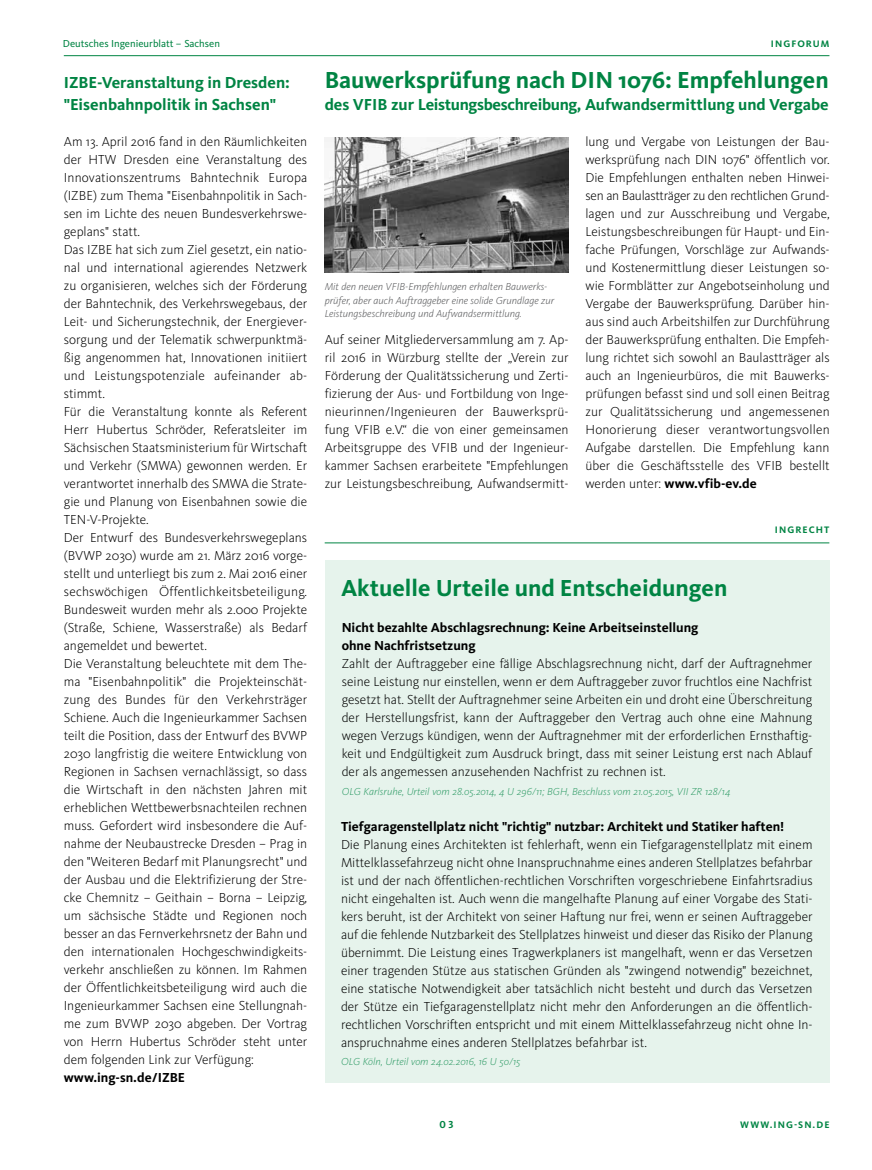
<style>
.page{position:relative;width:872px;height:1170px;background:#fff}
.page>*{position:absolute;margin:0;border:0;box-sizing:border-box;transform-origin:0 0}
.t1{font:700 24px "Kievit OT";color:#008443}
.t2{font:700 16.5px/22.5px "Kievit OT";color:#008443}
.t3{font:300 13.5px/18px "Kievit OT";color:#000;text-align:justify}
.t4{font:700 13.5px/18px "Kievit OT";color:#000}
.t5{font:italic 300 10.5px/13.5px "Kievit OT";color:#58595b}
.t6{font:italic 300 10.5px "Kievit OT";color:#339d69}
.t7{font:10.5px "Kievit OT";color:#008443}
.t8{font:700 10.5px "Kievit OT";color:#008443}
.t9{font:700 9.75px "Kievit OT";letter-spacing:.11em;color:#008443}
.s1{font-weight:700}
</style>
<div class="page">
<hr style="left:64px;top:55px;width:765px;height:1px;background:#008443">
<img style="left:325px;top:138px;width:243px;height:134px">
<div style="left:325px;top:560px;width:504px;height:522px;background:#e6f3ec"></div>
<hr style="left:325px;top:542px;width:504px;height:1px;background:#008443">
<p class="t7" style="left:63px;top:38px;width:159px">Deutsches Ingenieurblatt – Sachsen</p>
<p class="t2" style="left:64px;top:71px;width:228px">I ZBE-Veranstaltung in Dresden: "Eisenbahnpolitik in Sachsen"</p>
<p class="t3" style="left:64px;top:133px;width:245px;text-align:left">Am 13. April 2016 fand in den Räumlichkeiten der HTW Dresden eine Veranstaltung des Innovationszentrums Bahntechnik Europa (IZBE) zum Thema "Eisenbahnpolitik in Sach&shy;sen im Lichte des neuen Bundesverkehrswe&shy;geplans" statt.<br>Das IZBE hat sich zum Ziel gesetzt, ein natio&shy;nal und international agierendes Netzwerk zu organisieren, welches sich der Förderung der Bahntechnik, des Verkehrswegebaus, der Leit- und Sicherungstechnik, der Energiever&shy;sorgung und der Telematik schwerpunktmä&shy;ßig angenommen hat, Innovationen initiiert und Leistungspotenziale aufeinander ab&shy;stimmt.<br>Für die Veranstaltung konnte als Referent Herr Hubertus Schröder, Referatsleiter im Sächsischen Staatsministerium für Wirtschaft und Verkehr (SMWA) gewonnen werden. Er verantwortet innerhalb des SMWA die Strate&shy;gie und Planung von Eisenbahnen sowie die TEN-V-Projekte.<br>Der Entwurf des Bundesverkehrswegeplans (BVWP 2030) wurde am 21. März 2016 vorge&shy;stellt und unterliegt bis zum 2. Mai 2016 einer sechswöchigen Öffentlichkeitsbeteiligung.<br>Bundesweit wurden mehr als 2.000 Projekte (Straße, Schiene, Wasserstraße) als Bedarf angemeldet und bewertet.<br>Die Veranstaltung beleuchtete mit dem The&shy;ma "Eisenbahnpolitik" die Projekteinschät&shy;zung des Bundes für den Verkehrsträger Schiene. Auch die Ingenieurkammer Sachsen teilt die Position, dass der Entwurf des BVWP 2030 langfristig die weitere Entwicklung von Regionen in Sachsen vernachlässigt, so dass die Wirtschaft in den nächsten Jahren mit erheblichen Wettbewerbsnachteilen rechnen muss. Gefordert wird insbesondere die Auf&shy;nahme der Neubaustrecke Dresden – Prag in den "Weiteren Bedarf mit Planungsrecht" und der Ausbau und die Elektrifizierung der Stre&shy;cke Chemnitz – Geithain – Borna – Leipzig, um sächsische Städte und Regionen noch besser an das Fernverkehrsnetz der Bahn und den internationalen Hochgeschwindigkeits&shy;verkehr anschließen zu können. Im Rahmen der Öffentlichkeitsbeteiligung wird auch die Ingenieurkammer Sachsen eine Stellungnah&shy;me zum BVWP 2030 abgeben. Der Vortrag von Herrn Hubertus Schröder steht unter dem folgenden Link zur Verfügung:</p>
<p class="t4" style="left:64px;top:1068px;width:114px">www.ing-sn.de/I ZBE</p>
<p class="t9" style="left:771px;top:38px;width:60px">I ngFORUM</p>
<h1 class="t1" style="left:325px;top:65px;width:505px">Bauwerksprüfung nach DIN 1076: Empfehlungen</h1>
<p class="t2" style="left:325px;top:93px;width:505px">des VFIB zur Leistungsbeschreibung, Aufwandsermittlung und Vergabe</p>
<p class="t5" style="left:325px;top:280px;width:231px">Mit den neuen VFIB-Empfehlungen erhalten Bauwerks&shy;prüfer, aber auch Auftraggeber eine solide Grundlage zur<br>Leistungsbeschreibung und Aufwandsermittlung.</p>
<p class="t3" style="left:325px;top:331px;width:245px">Auf seiner Mitgliederversammlung am 7. Ap&shy;ril 2016 in Würzburg stellte der „Verein zur Förderung der Qualitätssicherung und Zerti&shy;fizierung der Aus- und Fortbildung von Inge&shy;nieurinnen/Ingenieuren der Bauwerksprü&shy;fung VFIB e.V.“ die von einer gemeinsamen Arbeitsgruppe des VFIB und der Ingenieur&shy;kammer Sachsen erarbeitete "Empfehlungen zur Leistungsbeschreibung, Aufwandsermitt-</p>
<p class="t3" style="left:585px;top:133px;width:246px">lung und Vergabe von Leistungen der Bau&shy;werksprüfung nach DIN 1076" öffentlich vor.<br>Die Empfehlungen enthalten neben Hinwei&shy;sen an Baulastträger zu den rechtlichen Grund&shy;lagen und zur Ausschreibung und Vergabe, Leistungsbeschreibungen für Haupt- und Ein&shy;fache Prüfungen, Vorschläge zur Aufwands&shy;und Kostenermittlung dieser Leistungen so&shy;wie Formblätter zur Angebotseinholung und Vergabe der Bauwerksprüfung. Darüber hin&shy;aus sind auch Arbeitshilfen zur Durchführung der Bauwerksprüfung enthalten. Die Empfeh&shy;lung richtet sich sowohl an Baulastträger als auch an Ingenieurbüros, die mit Bauwerks&shy;prüfungen befasst sind und soll einen Beitrag zur Qualitätssicherung und angemessenen Honorierung dieser verantwortungsvollen Aufgabe darstellen. Die Empfehlung kann über die Geschäftsstelle des VFIB bestellt werden unter: <span class="s1">www.vfib-ev.de</span></p>
<p class="t9" style="left:775px;top:524px;width:56px">I ngRecht</p>
<h1 class="t1" style="left:341px;top:574px;width:388px">Aktuelle Urteile und Entscheidungen</h1>
<p class="t4" style="left:342px;top:619px;width:358px">N icht bezahlte Abschlagsrechnung: Keine Arbeitseinstellung ohne N achfristsetzung</p>
<p class="t3" style="left:342px;top:655px;width:472px">Zahlt der Auftraggeber eine fällige Abschlagsrechnung nicht, darf der Auftragnehmer seine Leistung nur einstellen, wenn er dem Auftraggeber zuvor fruchtlos eine Nachfrist gesetzt hat. Stellt der Auftragnehmer seine Arbeiten ein und droht eine Überschreitung der Herstellungsfrist, kann der Auftraggeber den Vertrag auch ohne eine Mahnung wegen Verzugs kündigen, wenn der Auftragnehmer mit der erforderlichen Ernsthaftig&shy;keit und Endgültigkeit zum Ausdruck bringt, dass mit seiner Leistung erst nach Ablauf der als angemessen anzusehenden Nachfrist zu rechnen ist.</p>
<p class="t6" style="left:342px;top:785px;width:390px">OLG Karlsruhe, Urteil vom 28.05.2014, 4 U 296/11; BGH, Beschluss vom 21.05.2015, VII ZR 128/14</p>
<p class="t4" style="left:341px;top:817px;width:445px">Tiefgaragenstellplatz nicht "richtig" nutzbar: Architekt und Statiker haften!</p>
<p class="t3" style="left:341px;top:835px;width:473px">Die Planung eines Architekten ist fehlerhaft, wenn ein Tiefgaragenstellplatz mit einem Mittelklassefahrzeug nicht ohne Inanspruchnahme eines anderen Stellplatzes befahrbar ist und der nach öffentlichen-rechtlichen Vorschriften vorgeschriebene Einfahrtsradius nicht eingehalten ist. Auch wenn die mangelhafte Planung auf einer Vorgabe des Stati&shy;kers beruht, ist der Architekt von seiner Haftung nur frei, wenn er seinen Auftraggeber auf die fehlende Nutzbarkeit des Stellplatzes hinweist und dieser das Risiko der Planung übernimmt. Die Leistung eines Tragwerkplaners ist mangelhaft, wenn er das Versetzen einer tragenden Stütze aus statischen Gründen als "zwingend notwendig" bezeichnet, eine statische Notwendigkeit aber tatsächlich nicht besteht und durch das Versetzen der Stütze ein Tiefgaragenstellplatz nicht mehr den Anforderungen an die öffentlich&shy;rechtlichen Vorschriften entspricht und mit einem Mittelklassefahrzeug nicht ohne In&shy;anspruchnahme eines anderen Stellplatzes befahrbar ist.</p>
<p class="t6" style="left:341px;top:1055px;width:181px">OLG Köln, Urteil vom 24.02.2016, 16 U 50/15</p>
<p class="t8" style="left:439px;top:1117px;width:16px">03</p>
<p class="t9" style="left:740px;top:1118px;width:91px">www.ing-sn.de</p>
</div>
